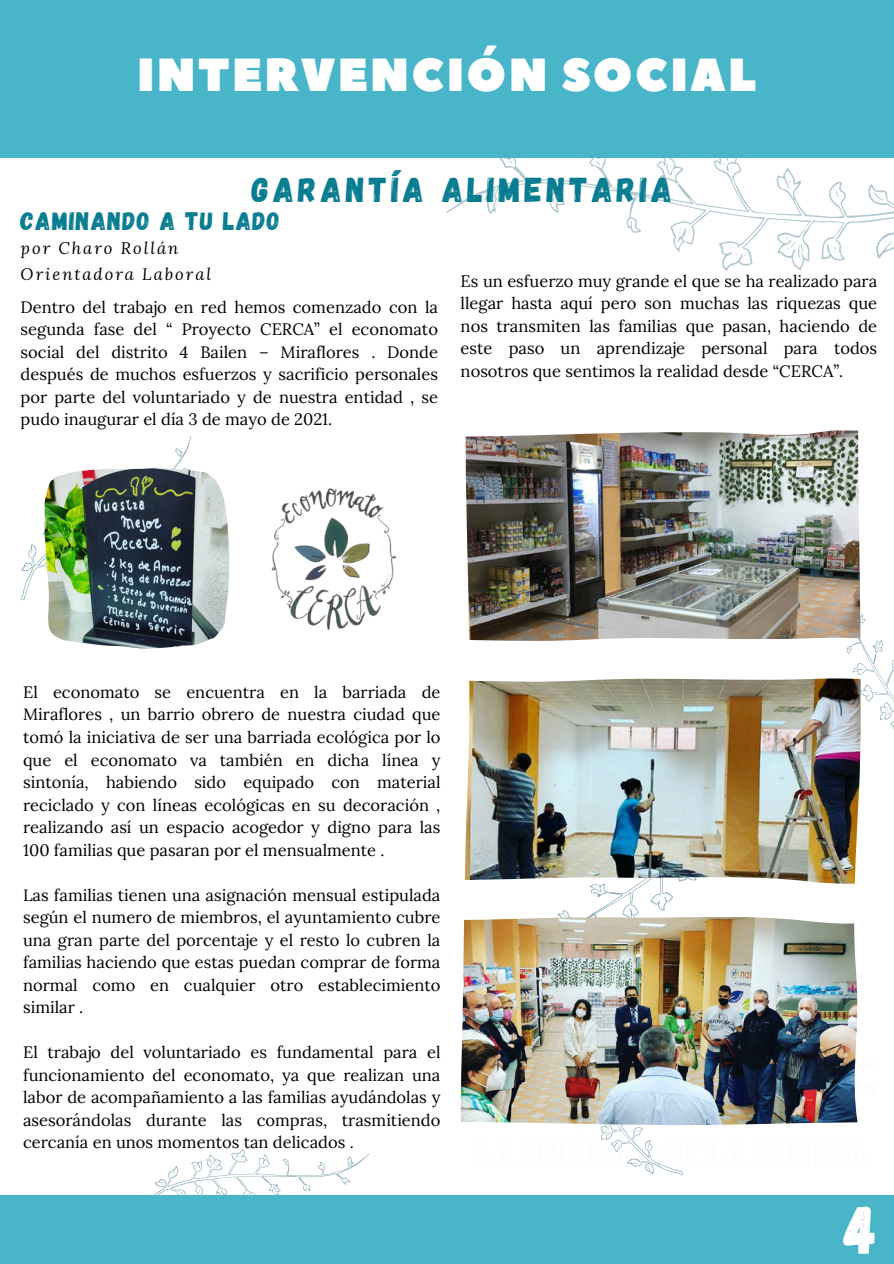
<style>
.page{position:relative;width:894px;height:1264px;background:#fff}
.page>*{position:absolute;margin:0;border:0;box-sizing:border-box;transform-origin:0 0}
.t1{font:67.5px "Gagalin";color:#fff}
.t2{font:46.35px "Peace Sans";letter-spacing:.05em;color:#fff}
.t3{font:34.5px "Gagalin";letter-spacing:.12em;color:#087c90}
.t4{font:25.2px "Gagalin";letter-spacing:.05em;color:#087c90}
.t5{font:16.5px/22.5px "Lora";color:#000;text-align:justify}
.t6{font:italic 16.5px "Lora";letter-spacing:.12em;color:#000}
</style>
<div class="page">
<svg style="left:446px;top:158px;width:447px;height:113px"></svg>
<div style="left:0;top:0;width:893px;height:158px;background:#48b5c8"></div>
<svg style="left:20px;top:436px;width:172px;height:165px"></svg>
<svg style="left:154px;top:1149px;width:215px;height:46px"></svg>
<div style="left:0;top:1195px;width:893px;height:68px;background:#48b5c8"></div>
<svg style="left:557px;top:883px;width:116px;height:33px"></svg>
<svg style="left:846px;top:600px;width:47px;height:160px"></svg>
<svg style="left:601px;top:1125px;width:82px;height:51px"></svg>
<img style="left:465px;top:430px;width:395px;height:211px">
<img style="left:464px;top:678px;width:396px;height:205px">
<img style="left:461px;top:916px;width:395px;height:209px">
<img style="left:44px;top:468px;width:185px;height:180px">
<img style="left:271px;top:488px;width:126px;height:142px">
<p class="t2" style="left:137px;top:44px;width:621px">INTERVENCIÓN SOCIAL</p>
<p class="t3" style="left:252px;top:167px;width:422px">GARANTÍA ALIMENTARIA</p>
<h3 class="t4" style="left:21px;top:204px;width:261px">CAMINANDO A TU LADO</h3>
<h4 class="t6" style="left:21px;top:237px;width:159px">por Charo Rollán</h4>
<p class="t6" style="left:21px;top:262px;width:192px">Orientadora Laboral</p>
<p class="t5" style="left:21px;top:295px;width:419px">Dentro del trabajo en red hemos comenzado con la segunda fase del “ Proyecto CERCA” el economato social del distrito 4 Bailen – Miraflores . Donde después de muchos esfuerzos y sacrificio personales por parte del voluntariado y de nuestra entidad , se pudo inaugurar el día 3 de mayo de 2021.</p>
<p class="t5" style="left:460px;top:269px;width:418px">Es un esfuerzo muy grande el que se ha realizado para llegar hasta aquí pero son muchas las riquezas que nos transmiten las familias que pasan, haciendo de este paso un aprendizaje personal para todos nosotros que sentimos la realidad desde “CERCA”.</p>
<p class="t5" style="left:23px;top:680px;width:419px">El economato se encuentra en la barriada de Miraflores , un barrio obrero de nuestra ciudad que tomó la iniciativa de ser una barriada ecológica por lo que el economato va también en dicha línea y sintonía, habiendo sido equipado con material reciclado y con líneas ecológicas en su decoración , realizando así un espacio acogedor y digno para las 100 familias que pasaran por el mensualmente .</p>
<h1 class="t5" style="left:23px;top:883px;width:419px">Las familias tienen una asignación mensual estipulada según el numero de miembros, el ayuntamiento cubre una gran parte del porcentaje y el resto lo cubren la familias haciendo que estas puedan comprar de forma normal como en cualquier otro establecimiento similar .</h1>
<p class="t5" style="left:23px;top:1040px;width:419px">El trabajo del voluntariado es fundamental para el funcionamiento del economato, ya que realizan una labor de acompañamiento a las familias ayudándolas y asesorándolas durante las compras, trasmitiendo cercanía en unos momentos tan delicados .</p>
<p class="t1" style="left:843px;top:1185px;width:35px">4</p>
</div>
